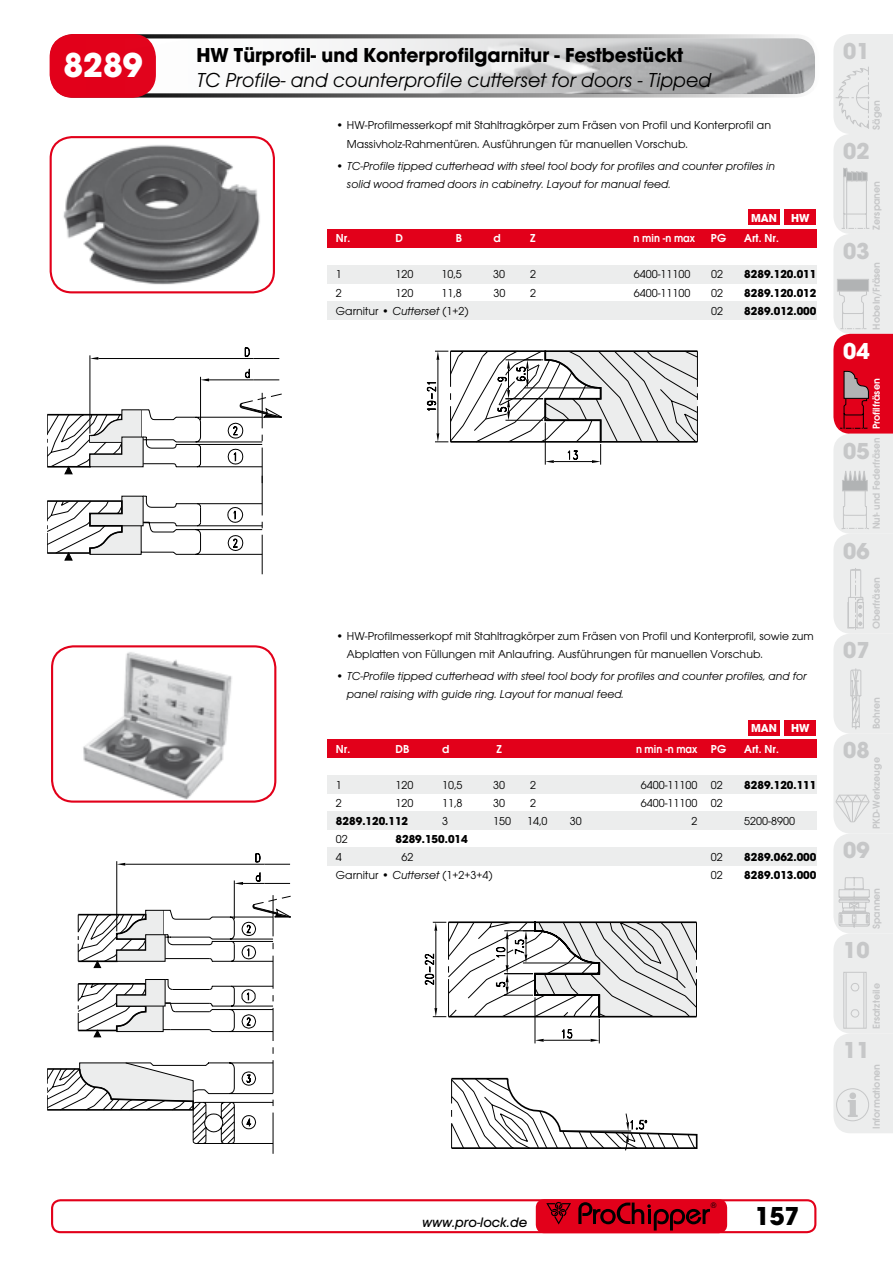
<style>
.page{position:relative;width:893px;height:1263px;background:#fff}
.page>*{position:absolute;margin:0;border:0;box-sizing:border-box;transform-origin:0 0}
.t1{font:700 36px "Avant Garde Gothic Itc T";color:#fff}
.t2{font:700 27px "Avant Garde Gothic Itc T";color:#000}
.t3{font:700 24px "Avant Garde Gothic Itc T";color:#c6c7c8}
.t4{font:700 24px "Avant Garde Gothic Itc T";color:#fff}
.t5{font:italic 21px "Avant Garde Gothic Itc T";color:#000}
.t6{font:700 21px "Avant Garde Gothic Itc T";color:#000}
.t7{font:italic 500 14.25px "Avant Garde Gothic Itc T";color:#000}
.t8{font:12px/18px "Avant Garde Gothic Itc T";color:#000}
.t9{font:italic 12px/18px "Avant Garde Gothic Itc T";color:#000}
.t10{font:700 12px "Avant Garde Gothic Itc T";color:#000}
.t11{font:600 12px "Avant Garde Gothic Itc T";color:#fff}
.t12{font:600 12px "Avant Garde Gothic Itc T";color:#fff;scale:.9 1}
.t13{font:700 12px "Avant Garde Gothic Itc T";color:#fff}
.t14{font:600 10.5px "Avant Garde Gothic Itc T";color:#c6c7c8}
.t15{font:600 10.5px "Avant Garde Gothic Itc T";color:#c6c7c8;scale:.95 1}
.t16{font:600 10.5px "Avant Garde Gothic Itc T";color:#fff}
.t17{font:7.65px "Helvetica";color:#000}
.s1{font-style:italic}
</style>
<div class="page">
<div style="left:51px;top:1199px;width:765px;height:34px;border:2px solid #e2001a;border-radius:9px"></div>
<svg style="left:833px;top:34px;width:60px;height:1099px;background:#e9d8da"></svg>
<div style="left:536px;top:1199px;width:191px;height:34px;background:#e2001a;border-radius:9px"></div>
<svg style="left:578px;top:1202px;width:132px;height:28px"></svg>
<svg style="left:546px;top:1202px;width:25px;height:22px"></svg>
<div style="left:50px;top:34px;width:770px;height:64px;border:4px solid #000;border-radius:21px"></div>
<div style="left:50px;top:34px;width:106px;height:64px;border:4px solid #e2001a;border-radius:21px"></div>
<img style="left:54px;top:38px;width:761px;height:56px">
<img style="left:56px;top:137px;width:213px;height:155px">
<div style="left:50px;top:136px;width:225px;height:157px;border:2px solid #e2001a;border-radius:21px"></div>
<div style="left:327px;top:229px;width:489px;height:18px;background:#e2001a"></div>
<div style="left:327px;top:739px;width:489px;height:18px;background:#e2001a"></div>
<div style="left:327px;top:265px;width:489px;height:18px;background:#eceded"></div>
<div style="left:327px;top:775px;width:489px;height:19px;background:#eceded"></div>
<div style="left:327px;top:301px;width:489px;height:18px;background:#eceded"></div>
<div style="left:327px;top:812px;width:489px;height:18px;background:#eceded"></div>
<div style="left:327px;top:848px;width:489px;height:18px;background:#eceded"></div>
<hr style="left:125px;top:864px;width:139px;height:1px;background:#000">
<hr style="left:116px;top:861px;width:1px;height:70px;background:#000">
<svg style="left:117px;top:863px;width:8px;height:3px"></svg>
<svg style="left:255px;top:853px;width:35px;height:12px"></svg>
<svg style="left:47px;top:872px;width:243px;height:272px"></svg>
<svg style="left:425px;top:921px;width:272px;height:122px"></svg>
<svg style="left:451px;top:1077px;width:247px;height:74px"></svg>
<hr style="left:209px;top:380px;width:45px;height:1px;background:#000">
<hr style="left:200px;top:377px;width:1px;height:43px;background:#000">
<hr style="left:262px;top:535px;width:1px;height:39px;background:#000">
<svg style="left:201px;top:378px;width:8px;height:3px"></svg>
<svg style="left:244px;top:368px;width:35px;height:13px"></svg>
<hr style="left:98px;top:358px;width:156px;height:1px;background:#000">
<hr style="left:90px;top:355px;width:1px;height:79px;background:#000">
<svg style="left:90px;top:357px;width:8px;height:3px"></svg>
<svg style="left:244px;top:347px;width:35px;height:12px"></svg>
<svg style="left:47px;top:392px;width:235px;height:169px"></svg>
<svg style="left:426px;top:350px;width:272px;height:115px"></svg>
<img style="left:83px;top:652px;width:149px;height:148px">
<div style="left:51px;top:645px;width:225px;height:158px;border:2px solid #e2001a;border-radius:21px"></div>
<div style="left:748px;top:210px;width:32px;height:15px;background:#e2001a"></div>
<div style="left:785px;top:210px;width:31px;height:15px;background:#e2001a"></div>
<div style="left:748px;top:720px;width:32px;height:15px;background:#e2001a"></div>
<div style="left:785px;top:720px;width:31px;height:15px;background:#e2001a"></div>
<h1 class="t1" style="left:63px;top:43px;width:81px">8289</h1>
<h3 class="t6" style="left:196px;top:42px;width:488px">HW Türprofil- und Konterprofilgarnitur - Festbestückt</h3>
<h3 class="t5" style="left:196px;top:68px;width:516px">TC Profile- and counterprofile cutterset for doors - Tipped</h3>
<p class="t8" style="left:347px;top:116px;width:426px;text-indent:-11px">• HW-Profilmesserkopf mit Stahltragkörper zum Fräsen von Profil und Konterprofil an<br>Massivholz-Rahmentüren. Ausführungen für manuellen Vorschub.</p>
<p class="t9" style="left:347px;top:157px;width:430px;text-indent:-11px">• TC-Profile tipped cutterhead with steel tool body for profiles and counter profiles in solid wood framed doors in cabinetry. Layout for manual feed.</p>
<p class="t13" style="left:751px;top:210px;width:60px">MAN HW</p>
<p class="t11" style="left:336px;top:231px;width:16px">Nr.</p>
<p class="t11" style="left:395px;top:231px;width:9px">D</p>
<p class="t11" style="left:456px;top:231px;width:8px">B</p>
<p class="t11" style="left:493px;top:231px;width:9px">d</p>
<p class="t11" style="left:530px;top:231px;width:7px">Z</p>
<p class="t12" style="left:634px;top:231px;width:70px">n min -n max</p>
<p class="t11" style="left:711px;top:231px;width:17px">PG</p>
<p class="t11" style="left:744px;top:231px;width:36px">Art. Nr.</p>
<p class="t8" style="left:336px;top:265px;width:7px">1</p>
<p class="t8" style="left:395px;top:265px;width:19px">120</p>
<p class="t8" style="left:442px;top:265px;width:22px">10,5</p>
<p class="t8" style="left:493px;top:265px;width:13px">30</p>
<p class="t8" style="left:530px;top:265px;width:7px">2</p>
<p class="t8" style="left:634px;top:265px;width:58px">6400-11100</p>
<p class="t8" style="left:711px;top:265px;width:13px">02</p>
<p class="t10" style="left:744px;top:267px;width:74px">8289.120.011</p>
<p class="t8" style="left:336px;top:283px;width:7px">2</p>
<p class="t8" style="left:395px;top:283px;width:19px">120</p>
<p class="t8" style="left:442px;top:283px;width:22px">11,8</p>
<p class="t8" style="left:493px;top:283px;width:13px">30</p>
<p class="t8" style="left:530px;top:283px;width:7px">2</p>
<p class="t8" style="left:634px;top:283px;width:58px">6400-11100</p>
<p class="t8" style="left:711px;top:283px;width:13px">02</p>
<p class="t10" style="left:744px;top:285px;width:74px">8289.120.012</p>
<p class="t8" style="left:336px;top:301px;width:134px">Garnitur • <span class="s1">Cutterset</span> (1+2)</p>
<p class="t8" style="left:711px;top:301px;width:13px">02</p>
<p class="t10" style="left:744px;top:303px;width:74px">8289.012.000</p>
<p class="t8" style="left:347px;top:626px;width:468px;text-indent:-11px">• HW-Profilmesserkopf mit Stahltragkörper zum Fräsen von Profil und Konterprofil, sowie zum<br>Abplatten von Füllungen mit Anlaufring. Ausführungen für manuellen Vorschub.</p>
<p class="t9" style="left:347px;top:667px;width:461px;text-indent:-11px">• TC-Profile tipped cutterhead with steel tool body for profiles and counter profiles, and for panel raising with guide ring. Layout for manual feed.</p>
<p class="t13" style="left:751px;top:720px;width:60px">MAN HW</p>
<p class="t11" style="left:336px;top:742px;width:16px">Nr.</p>
<p class="t11" style="left:396px;top:742px;width:15px">DB</p>
<p class="t11" style="left:442px;top:742px;width:9px">d</p>
<p class="t11" style="left:496px;top:742px;width:7px">Z</p>
<p class="t12" style="left:636px;top:741px;width:102px">n min -n max PG</p>
<p class="t11" style="left:744px;top:741px;width:36px">Art. Nr.</p>
<p class="t8" style="left:336px;top:775px;width:7px">1</p>
<p class="t8" style="left:395px;top:775px;width:19px">120</p>
<p class="t8" style="left:442px;top:775px;width:22px">10,5</p>
<p class="t8" style="left:493px;top:775px;width:13px">30</p>
<p class="t8" style="left:530px;top:775px;width:7px">2</p>
<p class="t8" style="left:641px;top:775px;width:84px">6400-11100 02</p>
<p class="t10" style="left:744px;top:777px;width:74px">8289.120.111</p>
<p class="t8" style="left:336px;top:794px;width:7px">2</p>
<p class="t8" style="left:395px;top:794px;width:19px">120</p>
<p class="t8" style="left:442px;top:794px;width:22px">11,8</p>
<p class="t8" style="left:493px;top:794px;width:13px">30</p>
<p class="t8" style="left:530px;top:794px;width:7px">2</p>
<p class="t8" style="left:641px;top:794px;width:84px">6400-11100 02</p>
<p class="t10" style="left:336px;top:813px;width:74px">8289.120.112</p>
<p class="t8" style="left:442px;top:812px;width:7px">3</p>
<p class="t8" style="left:493px;top:812px;width:19px">150</p>
<p class="t8" style="left:527px;top:812px;width:22px">14,0</p>
<p class="t8" style="left:570px;top:812px;width:13px">30</p>
<p class="t8" style="left:691px;top:812px;width:7px">2</p>
<p class="t8" style="left:744px;top:812px;width:52px">5200-8900</p>
<p class="t8" style="left:336px;top:830px;width:13px">02</p>
<p class="t10" style="left:395px;top:832px;width:74px">8289.150.014</p>
<p class="t8" style="left:336px;top:848px;width:7px">4</p>
<p class="t8" style="left:401px;top:848px;width:13px">62</p>
<p class="t8" style="left:711px;top:848px;width:13px">02</p>
<p class="t10" style="left:744px;top:850px;width:74px">8289.062.000</p>
<p class="t8" style="left:336px;top:866px;width:158px">Garnitur • <span class="s1">Cutterset</span> (1+2+3+4)</p>
<p class="t8" style="left:711px;top:866px;width:13px">02</p>
<p class="t10" style="left:744px;top:868px;width:74px">8289.013.000</p>
<h3 class="t3" style="left:843px;top:36px;width:28px">01</h3>
<p class="t14" style="left:870px;top:130px;width:31px;rotate:-90deg">Sägen</p>
<h3 class="t3" style="left:843px;top:136px;width:28px">02</h3>
<p class="t14" style="left:870px;top:230px;width:50px;rotate:-90deg">Zerspanen</p>
<p class="t14" style="left:870px;top:330px;width:69px;rotate:-90deg">Hobeln/Fräsen</p>
<h3 class="t3" style="left:843px;top:236px;width:28px">03</h3>
<h3 class="t4" style="left:843px;top:336px;width:28px">04</h3>
<p class="t16" style="left:870px;top:429px;width:52px;rotate:-90deg">Profilfräsen</p>
<p class="t15" style="left:870px;top:529px;width:98px;rotate:-90deg">Nut- und Federfräsen</p>
<h3 class="t3" style="left:843px;top:436px;width:28px">05</h3>
<h3 class="t3" style="left:843px;top:536px;width:28px">06</h3>
<p class="t14" style="left:870px;top:629px;width:54px;rotate:-90deg">Oberfräsen</p>
<h3 class="t3" style="left:843px;top:636px;width:28px">07</h3>
<p class="t14" style="left:870px;top:729px;width:34px;rotate:-90deg">Bohren</p>
<p class="t14" style="left:870px;top:829px;width:73px;rotate:-90deg">PKD-Werkzeuge</p>
<h3 class="t3" style="left:843px;top:736px;width:28px">08</h3>
<h3 class="t3" style="left:843px;top:836px;width:28px">09</h3>
<p class="t14" style="left:870px;top:929px;width:43px;rotate:-90deg">Spannen</p>
<h3 class="t3" style="left:843px;top:935px;width:28px">10</h3>
<p class="t14" style="left:870px;top:1029px;width:47px;rotate:-90deg">Ersatzteile</p>
<p class="t14" style="left:870px;top:1129px;width:67px;rotate:-90deg">Informationen</p>
<h3 class="t3" style="left:843px;top:1035px;width:28px">11</h3>
<p class="t17" style="left:711px;top:1199px;width:7px">®</p>
<p class="t7" style="left:422px;top:1214px;width:107px">www.pro-lock.de</p>
<h2 class="t2" style="left:755px;top:1200px;width:46px">157</h2>
</div>
